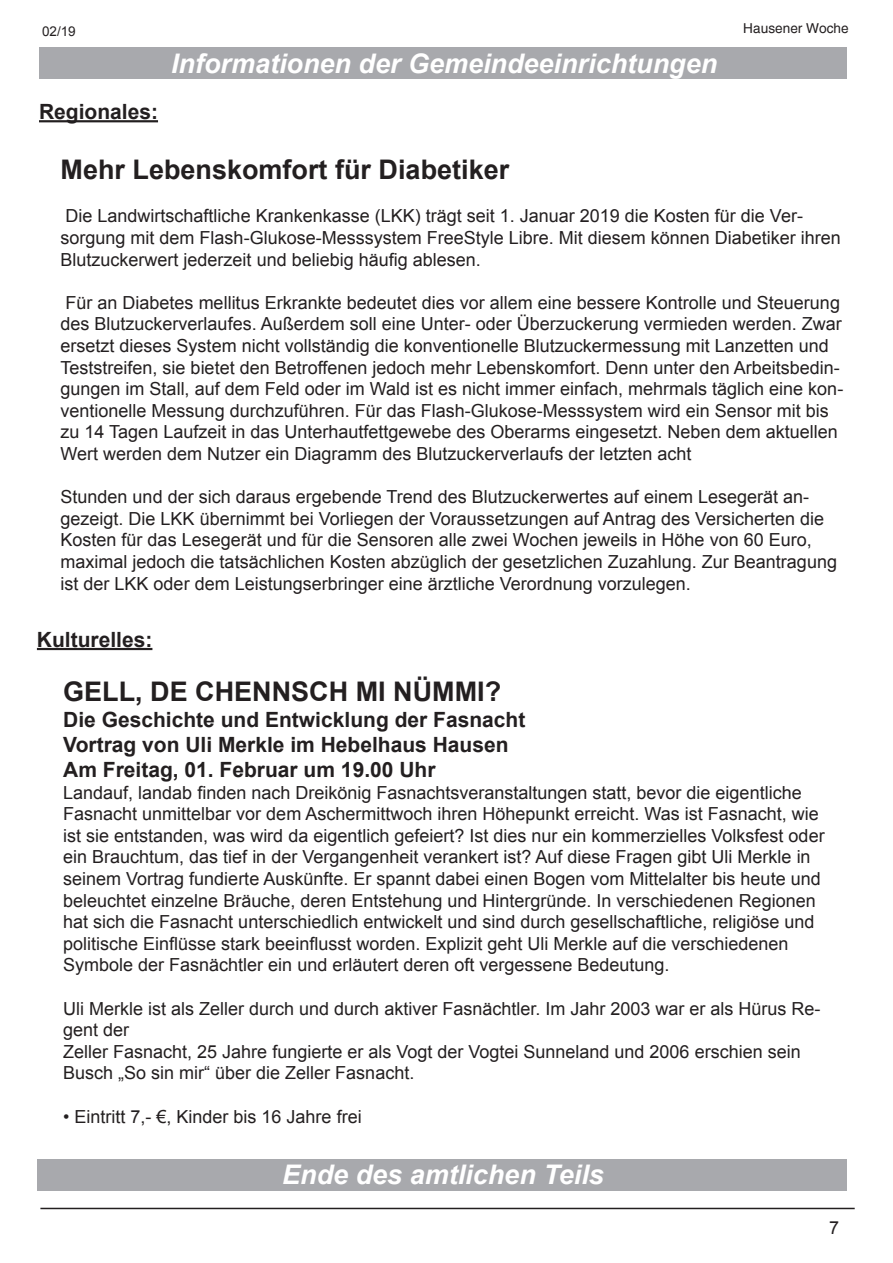
<style>
.page{position:relative;width:893px;height:1263px;background:#fff}
.page>*{position:absolute;margin:0;border:0;box-sizing:border-box;transform-origin:0 0}
.t1{font:italic 700 27px "Arial";color:#fff}
.t2{font:700 27px "Arial";color:#231f20}
.t3{font:700 21px/25.2px "Arial";color:#231f20}
.t4{font:18px/21.6px "Arial";color:#231f20}
.t5{font:13.65px "Helvetica";color:#231f20}
.t6{font:13.5px "Arial";color:#231f20}
</style>
<div class="page">
<hr style="left:40px;top:1208px;width:815px;height:1px;background:#231f20">
<hr style="left:39px;top:120px;width:119px;height:2px;background:#231f20">
<div style="left:37px;top:1159px;width:809px;height:31px;background:#a8a9ad"></div>
<div style="left:39px;top:48px;width:807px;height:31px;background:#a8a9ad"></div>
<hr style="left:37px;top:648px;width:115px;height:2px;background:#231f20">
<p class="t6" style="left:42px;top:23px;width:35px">02/19</p>
<p class="t3" style="left:39px;top:100px;width:121px">Regionales:</p>
<h1 class="t1" style="left:171px;top:45px;width:548px">Informationen der Gemeindeeinrichtungen</h1>
<p class="t5" style="left:743px;top:20px;width:107px">Hausener Woche</p>
<h1 class="t2" style="left:61px;top:152px;width:450px">Mehr Lebenskomfort für Diabetiker</h1>
<p class="t4" style="left:61px;top:205px;width:782px">Die Landwirtschaftliche Krankenkasse (LKK) trägt seit 1. Januar 2019 die Kosten für die Ver&shy;sorgung mit dem Flash-Glukose-Messsystem FreeStyle Libre. Mit diesem können Diabetiker ihren<br>Blutzuckerwert jederzeit und beliebig häufig ablesen.</p>
<p class="t4" style="left:61px;top:292px;width:784px">Für an Diabetes mellitus Erkrankte bedeutet dies vor allem eine bessere Kontrolle und Steuerung des Blutzuckerverlaufes. Außerdem soll eine Unter- oder Überzuckerung vermieden werden. Zwar ersetzt dieses System nicht vollständig die konventionelle Blutzuckermessung mit Lanzetten und Teststreifen, sie bietet den Betroffenen jedoch mehr Lebenskomfort. Denn unter den Arbeitsbedin&shy;gungen im Stall, auf dem Feld oder im Wald ist es nicht immer einfach, mehrmals täglich eine kon&shy;ventionelle Messung durchzuführen. Für das Flash-Glukose-Messsystem wird ein Sensor mit bis zu 14 Tagen Laufzeit in das Unterhautfettgewebe des Oberarms eingesetzt. Neben dem aktuellen Wert werden dem Nutzer ein Diagramm des Blutzuckerverlaufs der letzten acht</p>
<p class="t4" style="left:61px;top:486px;width:778px">Stunden und der sich daraus ergebende Trend des Blutzuckerwertes auf einem Lesegerät an&shy;gezeigt. Die LKK übernimmt bei Vorliegen der Voraussetzungen auf Antrag des Versicherten die Kosten für das Lesegerät und für die Sensoren alle zwei Wochen jeweils in Höhe von 60 Euro, maximal jedoch die tatsächlichen Kosten abzüglich der gesetzlichen Zuzahlung. Zur Beantragung ist der LKK oder dem Leistungserbringer eine ärztliche Verordnung vorzulegen.</p>
<p class="t3" style="left:37px;top:627px;width:117px">Kulturelles:</p>
<h1 class="t2" style="left:63px;top:674px;width:439px">GELL, DE CHENNSCH MI NÜMMI?</h1>
<p class="t3" style="left:63px;top:707px;width:464px">Die Geschichte und Entwicklung der Fasnacht<br>Vortrag von Uli Merkle im Hebelhaus Hausen<br>Am Freitag, 01. Februar um 19.00 Uhr</p>
<p class="t4" style="left:63px;top:782px;width:763px">Landauf, landab finden nach Dreikönig Fasnachtsveranstaltungen statt, bevor die eigentliche Fasnacht unmittelbar vor dem Aschermittwoch ihren Höhepunkt erreicht. Was ist Fasnacht, wie ist sie entstanden, was wird da eigentlich gefeiert? Ist dies nur ein kommerzielles Volksfest oder ein Brauchtum, das tief in der Vergangenheit verankert ist? Auf diese Fragen gibt Uli Merkle in seinem Vortrag fundierte Auskünfte. Er spannt dabei einen Bogen vom Mittelalter bis heute und beleuchtet einzelne Bräuche, deren Entstehung und Hintergründe. In verschiedenen Regionen hat sich die Fasnacht unterschiedlich entwickelt und sind durch gesellschaftliche, religiöse und politische Einflüsse stark beeinflusst worden. Explizit geht Uli Merkle auf die verschiedenen Symbole der Fasnächtler ein und erläutert deren oft vergessene Bedeutung.</p>
<p class="t4" style="left:63px;top:998px;width:759px">Uli Merkle ist als Zeller durch und durch aktiver Fasnächtler. Im Jahr 2003 war er als Hürus Re&shy;gent der<br>Zeller Fasnacht, 25 Jahre fungierte er als Vogt der Vogtei Sunneland und 2006 erschien sein Busch „So sin mir“ über die Zeller Fasnacht.</p>
<p class="t4" style="left:63px;top:1106px;width:300px">• Eintritt 7,- €, Kinder bis 16 Jahre frei</p>
<h1 class="t1" style="left:282px;top:1156px;width:323px">Ende des amtlichen Teils</h1>
<p class="t4" style="left:829px;top:1217px;width:12px">7</p>
</div>
